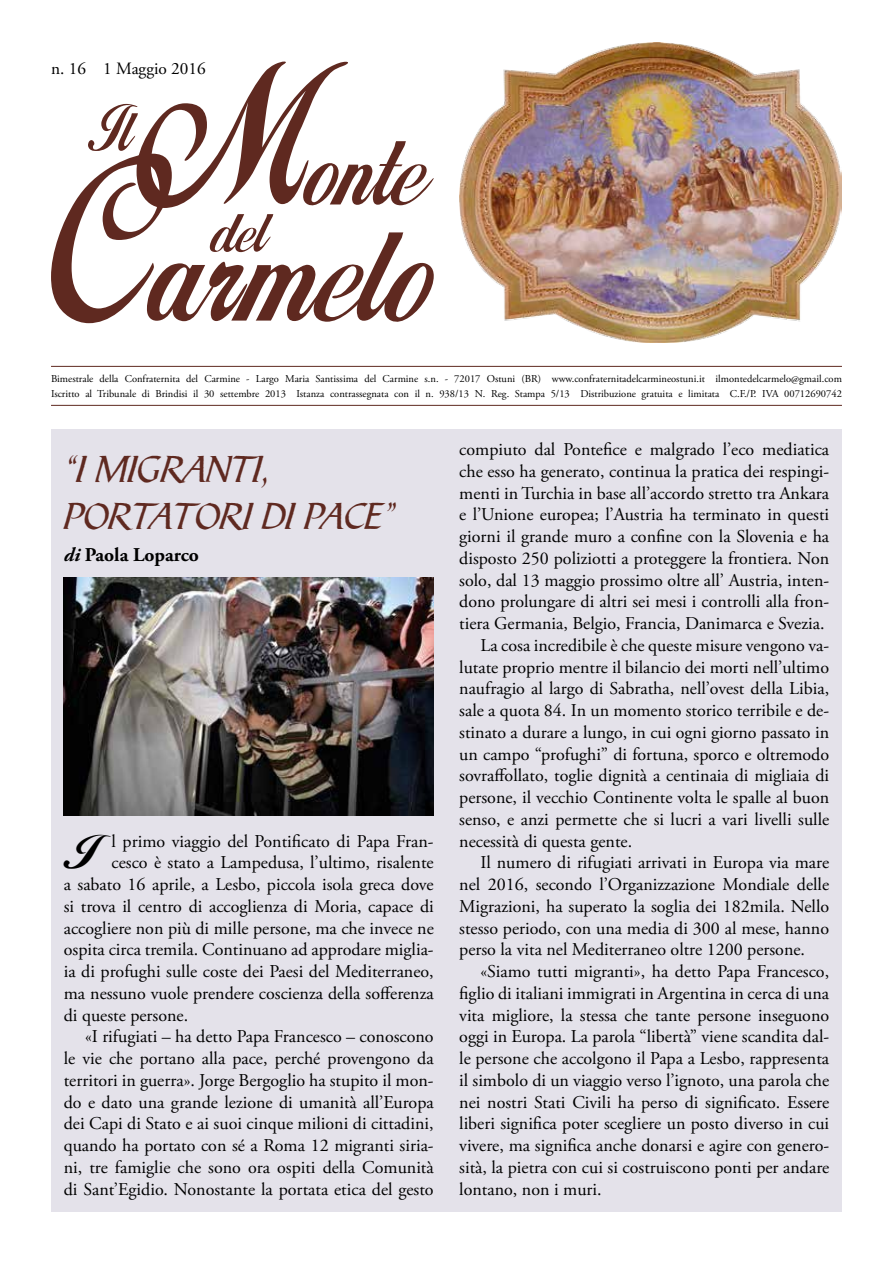
<style>
.page{position:relative;width:893px;height:1263px;background:#fff}
.page>*{position:absolute;margin:0;border:0;box-sizing:border-box;transform-origin:0 0}
.t1{font:158.85px "Alison";color:#5f2920;scale:.75 1}
.t2{font:114px "Alison";color:#5f2920;scale:.75 1}
.t3{font:67.65px "Alison";color:#5f2920;scale:.75 1}
.t4{font:48.3px "Alison";color:#000}
.t5{font:39px/46.8px "Bible Script Plain";color:#5f2920}
.t6{font:700 19.5px "Adobe Garamond Pro";color:#000}
.t7{font:18px "Adobe Garamond Pro";color:#000}
.t8{font:17.25px "Adobe Garamond Pro";color:#000}
.t9{font:10.5px/15px "Adobe Garamond Pro";color:#000}
.s1{font-size:203.55px}
.s2{font-size:237px}
.s3{font-style:italic}
</style>
<div class="page">
<div style="left:51px;top:429px;width:791px;height:783px;background:#e4e2ea"></div>
<hr style="left:51px;top:405px;width:791px;height:1px;background:#5f2920">
<hr style="left:51px;top:366px;width:791px;height:1px;background:#5f2920">
<img style="left:459px;top:42px;width:383px;height:300px">
<img style="left:64px;top:577px;width:370px;height:238px">
<h2 class="t2" style="left:135px;top:110px;width:384px"><span class="s1">M</span>onte</h2>
<p class="t8" style="left:51px;top:58px;width:156px">n. 16 1 Maggio 2016</p>
<h3 class="t3" style="left:87px;top:95px;width:57px">Il</h3>
<h1 class="t1" style="left:49px;top:189px;width:505px"><span class="s2">C</span>armelo</h1>
<h3 class="t3" style="left:210px;top:196px;width:75px">del</h3>
<p class="t9" style="left:51px;top:372px;width:792px">Bimestrale della Confraternita del Carmine - Largo Maria Santissima del Carmine s.n. - 72017 Ostuni (BR) www.confraternitadelcarmineostuni.it ilmontedelcarmelo@gmail.com<br>Iscritto al Tribunale di Brindisi il 30 settembre 2013 Istanza contrassegnata con il n. 938/13 N. Reg. Stampa 5/13 Distribuzione gratuita e limitata C.F./P. IVA 00712690742</p>
<h3 class="t5" style="left:64px;top:445px;width:332px">“I MIGRANTI,<br>PORTATORI DI PACE”</h3>
<p class="t6" style="left:64px;top:543px;width:137px"><span class="s3">di</span> Paola Loparco</p>
<h3 class="t4" style="left:63px;top:828px;width:31px">I</h3>
<p class="t7" style="left:112px;top:830px;width:324px">l primo viaggio del Pontificato di Papa Fran-</p>
<p class="t7" style="left:112px;top:852px;width:324px">cesco è stato a Lampedusa, l’ultimo, risalente</p>
<p class="t7" style="left:64px;top:874px;width:371px">a sabato 16 aprile, a Lesbo, piccola isola greca dove</p>
<p class="t7" style="left:64px;top:895px;width:371px">si trova il centro di accoglienza di Moria, capace di</p>
<p class="t7" style="left:64px;top:917px;width:371px">accogliere non più di mille persone, ma che invece ne</p>
<p class="t7" style="left:64px;top:939px;width:371px">ospita circa tremila. Continuano ad approdare miglia-</p>
<p class="t7" style="left:64px;top:961px;width:371px">ia di profughi sulle coste dei Paesi del Mediterraneo,</p>
<p class="t7" style="left:64px;top:982px;width:371px">ma nessuno vuole prendere coscienza della sofferenza</p>
<p class="t7" style="left:64px;top:1004px;width:126px">di queste persone.</p>
<p class="t7" style="left:85px;top:1026px;width:350px">«I rifugiati – ha detto Papa Francesco – conoscono</p>
<p class="t7" style="left:64px;top:1048px;width:371px">le vie che portano alla pace, perché provengono da</p>
<p class="t7" style="left:64px;top:1069px;width:371px">territori in guerra». Jorge Bergoglio ha stupito il mon-</p>
<p class="t7" style="left:64px;top:1091px;width:371px">do e dato una grande lezione di umanità all’Europa</p>
<p class="t7" style="left:64px;top:1113px;width:371px">dei Capi di Stato e ai suoi cinque milioni di cittadini,</p>
<p class="t7" style="left:64px;top:1134px;width:371px">quando ha portato con sé a Roma 12 migranti siria-</p>
<p class="t7" style="left:64px;top:1156px;width:371px">ni, tre famiglie che sono ora ospiti della Comunità</p>
<p class="t7" style="left:64px;top:1178px;width:371px">di Sant’Egidio. Nonostante la portata etica del gesto</p>
<p class="t7" style="left:459px;top:439px;width:371px">compiuto dal Pontefice e malgrado l’eco mediatica</p>
<p class="t7" style="left:459px;top:460px;width:371px">che esso ha generato, continua la pratica dei respingi-</p>
<p class="t7" style="left:459px;top:482px;width:371px">menti in Turchia in base all’accordo stretto tra Ankara</p>
<p class="t7" style="left:459px;top:504px;width:371px">e l’Unione europea; l’Austria ha terminato in questi</p>
<p class="t7" style="left:459px;top:526px;width:371px">giorni il grande muro a confine con la Slovenia e ha</p>
<p class="t7" style="left:459px;top:547px;width:371px">disposto 250 poliziotti a proteggere la frontiera. Non</p>
<p class="t7" style="left:459px;top:569px;width:371px">solo, dal 13 maggio prossimo oltre all’ Austria, inten-</p>
<p class="t7" style="left:459px;top:591px;width:371px">dono prolungare di altri sei mesi i controlli alla fron-</p>
<p class="t7" style="left:459px;top:613px;width:367px">tiera Germania, Belgio, Francia, Danimarca e Svezia.</p>
<p class="t7" style="left:480px;top:634px;width:350px">La cosa incredibile è che queste misure vengono va-</p>
<p class="t7" style="left:459px;top:656px;width:371px">lutate proprio mentre il bilancio dei morti nell’ultimo</p>
<p class="t7" style="left:459px;top:678px;width:371px">naufragio al largo di Sabratha, nell’ovest della Libia,</p>
<p class="t7" style="left:459px;top:700px;width:371px">sale a quota 84. In un momento storico terribile e de-</p>
<p class="t7" style="left:459px;top:721px;width:371px">stinato a durare a lungo, in cui ogni giorno passato in</p>
<p class="t7" style="left:459px;top:743px;width:371px">un campo “profughi” di fortuna, sporco e oltremodo</p>
<p class="t7" style="left:459px;top:765px;width:371px">sovraffollato, toglie dignità a centinaia di migliaia di</p>
<p class="t7" style="left:459px;top:787px;width:371px">persone, il vecchio Continente volta le spalle al buon</p>
<p class="t7" style="left:459px;top:808px;width:371px">senso, e anzi permette che si lucri a vari livelli sulle</p>
<p class="t7" style="left:459px;top:830px;width:174px">necessità di questa gente.</p>
<p class="t7" style="left:480px;top:852px;width:350px">Il numero di rifugiati arrivati in Europa via mare</p>
<p class="t7" style="left:459px;top:874px;width:371px">nel 2016, secondo l’Organizzazione Mondiale delle</p>
<p class="t7" style="left:459px;top:895px;width:371px">Migrazioni, ha superato la soglia dei 182mila. Nello</p>
<p class="t7" style="left:459px;top:917px;width:371px">stesso periodo, con una media di 300 al mese, hanno</p>
<p class="t7" style="left:459px;top:939px;width:347px">perso la vita nel Mediterraneo oltre 1200 persone.</p>
<p class="t7" style="left:480px;top:961px;width:350px">«Siamo tutti migranti», ha detto Papa Francesco,</p>
<p class="t7" style="left:459px;top:982px;width:371px">figlio di italiani immigrati in Argentina in cerca di una</p>
<p class="t7" style="left:459px;top:1004px;width:371px">vita migliore, la stessa che tante persone inseguono</p>
<p class="t7" style="left:459px;top:1026px;width:371px">oggi in Europa. La parola “libertà” viene scandita dal-</p>
<p class="t7" style="left:459px;top:1047px;width:371px">le persone che accolgono il Papa a Lesbo, rappresenta</p>
<p class="t7" style="left:459px;top:1069px;width:371px">il simbolo di un viaggio verso l’ignoto, una parola che</p>
<p class="t7" style="left:459px;top:1091px;width:371px">nei nostri Stati Civili ha perso di significato. Essere</p>
<p class="t7" style="left:459px;top:1113px;width:371px">liberi significa poter scegliere un posto diverso in cui</p>
<p class="t7" style="left:459px;top:1134px;width:371px">vivere, ma significa anche donarsi e agire con genero-</p>
<p class="t7" style="left:459px;top:1156px;width:371px">sità, la pietra con cui si costruiscono ponti per andare</p>
<p class="t7" style="left:459px;top:1178px;width:144px">lontano, non i muri.</p>
</div>
